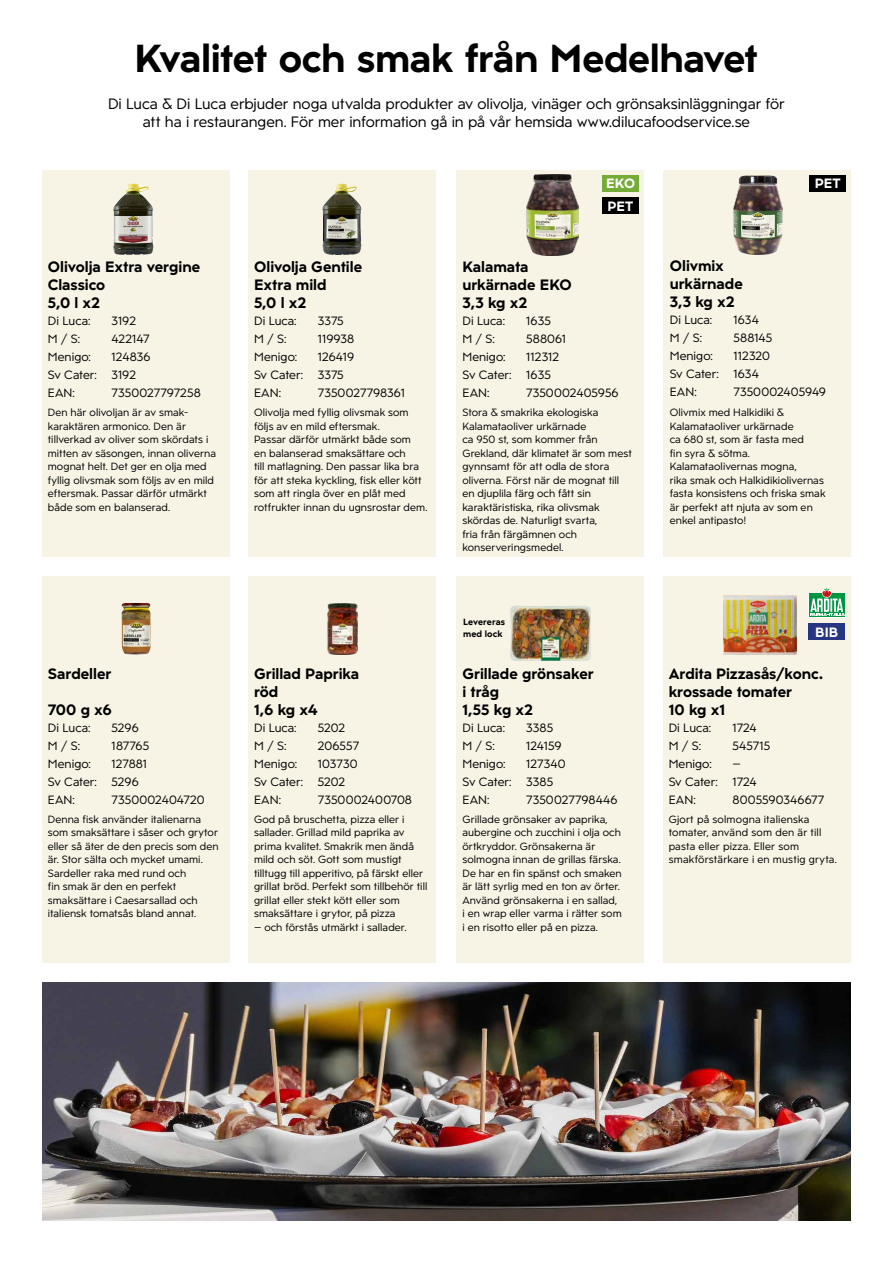
<style>
.page{position:relative;width:893px;height:1263px;background:#fff}
.page>*{position:absolute;margin:0;border:0;box-sizing:border-box;transform-origin:0 0}
.t1{font:700 39px "Zeta";letter-spacing:-.015em;color:#000}
.t2{font:700 15px/18px "Zeta";letter-spacing:-.005em;color:#000}
.t3{font:15px/18px "Zeta";letter-spacing:-.005em;color:#000;text-align:center}
.t4{font:700 13.5px "Zeta";color:#fff}
.t5{font:12px/18px "Zeta";letter-spacing:.005em;color:#000}
.t6{font:10.5px/13.5px "Zeta";letter-spacing:.005em;color:#000}
.t7{font:700 9px/12px "Zeta";letter-spacing:.01em;color:#000}
</style>
<div class="page">
<div style="left:43px;top:170px;width:187px;height:387px;background:#f7f4e6"></div>
<div style="left:43px;top:576px;width:187px;height:387px;background:#f7f4e6"></div>
<div style="left:249px;top:576px;width:187px;height:387px;background:#f7f4e6"></div>
<div style="left:457px;top:576px;width:187px;height:387px;background:#f7f4e6"></div>
<div style="left:663px;top:576px;width:187px;height:387px;background:#f7f4e6"></div>
<div style="left:249px;top:170px;width:187px;height:387px;background:#f7f4e6"></div>
<div style="left:456px;top:170px;width:187px;height:387px;background:#f7f4e6"></div>
<div style="left:663px;top:170px;width:187px;height:387px;background:#f7f4e6"></div>
<img style="left:113px;top:184px;width:40px;height:71px">
<div style="left:602px;top:198px;width:37px;height:16px;background:#000"></div>
<div style="left:602px;top:175px;width:37px;height:16px;background:#74ac37"></div>
<img style="left:526px;top:174px;width:52px;height:81px">
<img style="left:734px;top:176px;width:49px;height:79px">
<div style="left:809px;top:175px;width:37px;height:16px;background:#000"></div>
<img style="left:122px;top:603px;width:29px;height:51px">
<img style="left:327px;top:603px;width:30px;height:52px">
<img style="left:723px;top:596px;width:74px;height:58px">
<svg style="left:808px;top:593px;width:37px;height:24px"></svg>
<svg style="left:809px;top:593px;width:35px;height:24px"></svg>
<svg style="left:810px;top:588px;width:34px;height:27px"></svg>
<div style="left:808px;top:623px;width:37px;height:17px;background:#283583"></div>
<img style="left:43px;top:982px;width:807px;height:238px">
<img style="left:322px;top:184px;width:39px;height:71px">
<img style="left:510px;top:606px;width:81px;height:55px">
<h1 class="t1" style="left:135px;top:36px;width:625px">Kvalitet och smak från Medelhavet</h1>
<h2 class="t3" style="left:108px;top:94px;width:678px">Di Luca &amp; Di Luca erbjuder noga utvalda produkter av olivolja, vinäger och grönsaksinläggningar för att ha i restaurangen. För mer information gå in på vår hemsida www.dilucafoodservice.se</h2>
<p class="t4" style="left:606px;top:176px;width:31px">EKO</p>
<h2 class="t2" style="left:48px;top:258px;width:154px">Olivolja Extra vergine<br>Classico<br>5,0 l x2</h2>
<h2 class="t2" style="left:254px;top:257px;width:110px">Olivolja Gentile<br>Extra mild<br>5,0 l x2</h2>
<h2 class="t2" style="left:462px;top:257px;width:111px">Kalamata urkärnade EKO<br>3,3 kg x2</h2>
<p class="t4" style="left:607px;top:198px;width:28px">PET</p>
<h2 class="t2" style="left:670px;top:257px;width:75px">Olivmix urkärnade<br>3,3 kg x2</h2>
<p class="t4" style="left:815px;top:176px;width:28px">PET</p>
<p class="t5" style="left:48px;top:312px;width:44px">Di Luca:</p>
<p class="t5" style="left:112px;top:312px;width:26px">3192</p>
<p class="t5" style="left:48px;top:330px;width:34px">M / S:</p>
<p class="t5" style="left:112px;top:330px;width:39px">422147</p>
<p class="t5" style="left:48px;top:348px;width:45px">Menigo:</p>
<p class="t5" style="left:48px;top:348px;width:104px;text-indent:64px">124836<br>Sv Cater: 3192<br>EAN:</p>
<p class="t5" style="left:112px;top:384px;width:91px">7350027797258</p>
<p class="t6" style="left:48px;top:406px;width:170px">Den här olivoljan är av smak&shy;karaktären armonico. Den är tillverkad av oliver som skördats i mitten av säsongen, innan oliverna mognat helt. Det ger en olja med fyllig olivsmak som följs av en mild eftersmak. Passar därför utmärkt både som en balanserad.</p>
<h2 class="t2" style="left:48px;top:664px;width:65px">Sardeller</h2>
<h2 class="t2" style="left:48px;top:700px;width:66px">700 g x6</h2>
<p class="t5" style="left:48px;top:718px;width:44px">Di Luca:</p>
<p class="t5" style="left:112px;top:718px;width:29px">5296</p>
<p class="t5" style="left:48px;top:736px;width:34px">M / S:</p>
<p class="t5" style="left:112px;top:736px;width:39px">187765</p>
<p class="t5" style="left:48px;top:754px;width:45px">Menigo:</p>
<p class="t5" style="left:48px;top:754px;width:101px;text-indent:64px">127881<br>Sv Cater: 5296<br>EAN:</p>
<p class="t5" style="left:112px;top:790px;width:94px">7350002404720</p>
<p class="t5" style="left:254px;top:311px;width:44px">Di Luca:</p>
<p class="t5" style="left:318px;top:311px;width:27px">3375</p>
<p class="t5" style="left:254px;top:329px;width:34px">M / S:</p>
<p class="t5" style="left:318px;top:329px;width:38px">119938</p>
<p class="t5" style="left:254px;top:347px;width:45px">Menigo:</p>
<p class="t5" style="left:254px;top:347px;width:102px;text-indent:64px">126419<br>Sv Cater: 3375<br>EAN:</p>
<p class="t5" style="left:318px;top:383px;width:89px">7350027798361</p>
<p class="t6" style="left:254px;top:406px;width:175px">Olivolja med fyllig olivsmak som följs av en mild eftersmak.<br>Passar därför utmärkt både som<br>en balanserad smaksättare och<br>till matlagning. Den passar lika bra för att steka kyckling, fisk eller kött som att ringla över en plåt med rotfrukter innan du ugnsrostar dem.</p>
<h2 class="t2" style="left:254px;top:664px;width:107px">Grillad Paprika röd<br>1,6 kg x4</h2>
<p class="t5" style="left:254px;top:718px;width:44px">Di Luca:</p>
<p class="t5" style="left:318px;top:718px;width:29px">5202</p>
<p class="t5" style="left:254px;top:736px;width:34px">M / S:</p>
<p class="t5" style="left:318px;top:736px;width:43px">206557</p>
<p class="t5" style="left:254px;top:754px;width:45px">Menigo:</p>
<p class="t5" style="left:254px;top:754px;width:105px;text-indent:64px">103730<br>Sv Cater: 5202<br>EAN:</p>
<p class="t5" style="left:318px;top:790px;width:96px">7350002400708</p>
<p class="t5" style="left:462px;top:311px;width:44px">Di Luca:</p>
<p class="t5" style="left:526px;top:311px;width:26px">1635</p>
<p class="t5" style="left:462px;top:329px;width:34px">M / S:</p>
<p class="t5" style="left:526px;top:329px;width:42px">588061</p>
<p class="t5" style="left:462px;top:347px;width:45px">Menigo:</p>
<p class="t5" style="left:462px;top:347px;width:98px;text-indent:64px">112312<br>Sv Cater: 1635<br>EAN:</p>
<p class="t5" style="left:526px;top:383px;width:94px">7350002405956</p>
<p class="t6" style="left:462px;top:406px;width:171px">Stora &amp; smakrika ekologiska<br>Kalamataoliver urkärnade<br>ca 950 st, som kommer från<br>Grekland, där klimatet är som mest gynnsamt för att odla de stora oliverna. Först när de mognat till en djuplila färg och fått sin karaktäristiska, rika olivsmak skördas de. Naturligt svarta,<br>fria från färgämnen och konserveringsmedel.</p>
<p class="t7" style="left:463px;top:616px;width:44px">Levereras med lock</p>
<h2 class="t2" style="left:462px;top:664px;width:133px">Grillade grönsaker i tråg<br>1,55 kg x2</h2>
<p class="t5" style="left:462px;top:718px;width:44px">Di Luca:</p>
<p class="t5" style="left:526px;top:718px;width:29px">3385</p>
<p class="t5" style="left:462px;top:736px;width:34px">M / S:</p>
<p class="t5" style="left:526px;top:736px;width:37px">124159</p>
<p class="t5" style="left:462px;top:754px;width:45px">Menigo:</p>
<p class="t5" style="left:462px;top:754px;width:105px;text-indent:64px">127340<br>Sv Cater: 3385<br>EAN:</p>
<p class="t5" style="left:526px;top:790px;width:93px">7350027798446</p>
<p class="t5" style="left:670px;top:311px;width:44px">Di Luca:</p>
<p class="t5" style="left:733px;top:311px;width:27px">1634</p>
<p class="t5" style="left:670px;top:329px;width:34px">M / S:</p>
<p class="t5" style="left:733px;top:329px;width:40px">588145</p>
<p class="t5" style="left:670px;top:347px;width:45px">Menigo:</p>
<p class="t5" style="left:670px;top:347px;width:102px;text-indent:64px">112320<br>Sv Cater: 1634<br>EAN:</p>
<p class="t5" style="left:733px;top:383px;width:94px">7350002405949</p>
<p class="t6" style="left:670px;top:406px;width:157px">Olivmix med Halkidiki &amp;<br>Kalamataoliver urkärnade<br>ca 680 st, som är fasta med<br>fin syra &amp; sötma.<br>Kalamataolivernas mogna,<br>rika smak och Halkidikiolivernas fasta konsistens och friska smak är perfekt att njuta av som en enkel antipasto!</p>
<p class="t4" style="left:815px;top:624px;width:25px">BIB</p>
<h2 class="t2" style="left:669px;top:664px;width:156px">Ardita Pizzasås/konc. krossade tomater<br>10 kg x1</h2>
<p class="t5" style="left:669px;top:718px;width:44px">Di Luca:</p>
<p class="t5" style="left:732px;top:718px;width:26px">1724</p>
<p class="t5" style="left:669px;top:736px;width:34px">M / S:</p>
<p class="t5" style="left:732px;top:736px;width:39px">545715</p>
<p class="t5" style="left:669px;top:754px;width:45px">Menigo:</p>
<p class="t5" style="left:669px;top:754px;width:90px;text-indent:64px">–<br>Sv Cater: 1724<br>EAN:</p>
<p class="t5" style="left:732px;top:790px;width:93px">8005590346677</p>
<p class="t6" style="left:48px;top:812px;width:172px">Denna fisk använder italienarna som smaksättare i såser och grytor eller så äter de den precis som den är. Stor sälta och mycket umami.<br>Sardeller raka med rund och<br>fin smak är den en perfekt smaksättare i Caesarsallad och italiensk tomatsås bland annat.</p>
<p class="t6" style="left:669px;top:812px;width:170px">Gjort på solmogna italienska tomater, använd som den är till pasta eller pizza. Eller som smakförstärkare i en mustig gryta.</p>
<p class="t6" style="left:254px;top:812px;width:175px">God på bruschetta, pizza eller i sallader. Grillad mild paprika av prima kvalitet. Smakrik men ändå mild och söt. Gott som mustigt tilltugg till apperitivo, på färskt eller grillat bröd. Perfekt som tillbehör till grillat eller stekt kött eller som smaksättare i grytor, på pizza</p>
<p class="t6" style="left:254px;top:920px;width:154px">– och förstås utmärkt i sallader.</p>
<p class="t6" style="left:462px;top:812px;width:161px">Grillade grönsaker av paprika, aubergine och zucchini i olja och örtkryddor. Grönsakerna är solmogna innan de grillas färska.<br>De har en fin spänst och smaken är lätt syrlig med en ton av örter.<br>Använd grönsakerna i en sallad, i en wrap eller varma i rätter som i en risotto eller på en pizza.</p>
</div>
